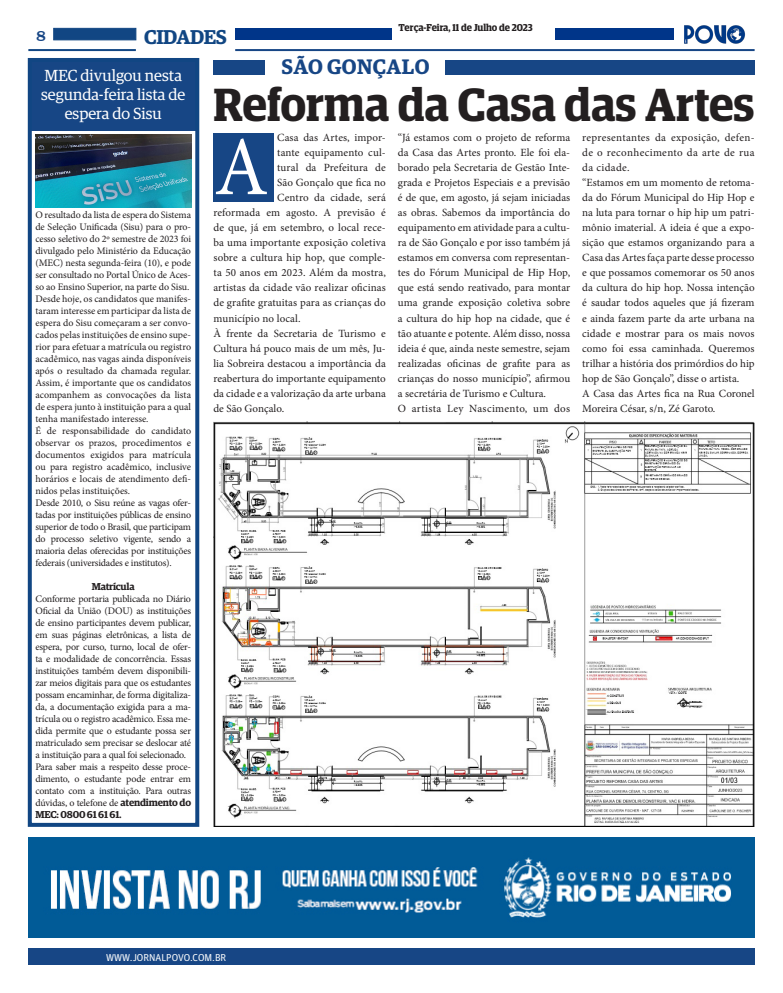
<style>
.page{position:relative;width:783px;height:993px;background:#fff}
.page>*{position:absolute;margin:0;border:0;box-sizing:border-box;transform-origin:0 0}
.t1{font:83.8px "Minion Pro";color:#fff;scale:.93 1}
.t2{font:600 46.5px "Guardian Egyptian Display";color:#231f20}
.t3{font:600 21px "Guardian Egyptian";letter-spacing:.02em;color:#174685}
.t4{font:600 20px "Guardian Egyptian";letter-spacing:-.02em;color:#114683}
.t5{font:16px/19.2px "Guardian Egyptian";color:#fff;text-align:center}
.t6{font:16px "Clarendon BT";color:#174685}
.t7{font:11px/15px "Minion Pro";letter-spacing:.005em;color:#231f20;text-align:justify}
.t8{font:11px "Minion Pro";letter-spacing:.03em;color:#231f20}
.t9{font:10px/12px "Minion Pro";letter-spacing:-.015em;color:#231f20;text-align:justify}
.t10{font:600 10px "Guardian Egyptian Display";color:#231f20}
.t11{font:10px "Guardian Agate Sans G1 D Regular";color:#fff}
.t12{font:600 10px "Guardian Egyptian";letter-spacing:-.02em;color:#231f20}
.s1{font-family:"Guardian Egyptian";font-weight:600}
</style>
<div class="page">
<div style="left:28px;top:947px;width:726px;height:17px;background:#174685"></div>
<img style="left:684px;top:25px;width:62px;height:19px">
<div style="left:53px;top:28px;width:83px;height:12px;background:#114683;border:1px solid #114683"></div>
<hr style="left:28px;top:49px;width:108px;height:2px;background:#114683">
<div style="left:235px;top:28px;width:156px;height:12px;background:#003589"></div>
<hr style="left:235px;top:49px;width:519px;height:2px;background:#174685">
<div style="left:555px;top:28px;width:119px;height:12px;background:#003589"></div>
<div style="left:28px;top:58px;width:171px;height:72px;background:#174685"></div>
<div style="left:28px;top:58px;width:171px;height:768px;border:4px solid #114683"></div>
<img style="left:35px;top:135px;width:156px;height:72px">
<div style="left:445px;top:60px;width:309px;height:14px;background:#174685"></div>
<div style="left:213px;top:60px;width:52px;height:14px;background:#174685"></div>
<img style="left:213px;top:421px;width:541px;height:405px">
<div style="left:213px;top:133px;width:61px;height:68px;background:#174685"></div>
<div style="left:28px;top:836px;width:726px;height:100px;background:#015b97"></div>
<img style="left:51px;top:857px;width:680px;height:61px">
<p class="t10" style="left:398px;top:22px;width:135px">Terça-Feira, 11 de Julho de 2023</p>
<h3 class="t4" style="left:144px;top:22px;width:84px">CIDADES</h3>
<p class="t5" style="left:41px;top:64px;width:146px">MEC divulgou nesta segunda-feira lista de espera do Sisu</p>
<h3 class="t6" style="left:36px;top:25px;width:11px">8</h3>
<p class="t3" style="left:281px;top:52px;width:149px">SÃO GONÇALO</p>
<p class="t2" style="left:213px;top:79px;width:542px">Reforma da Casa das Artes</p>
<p class="t9" style="left:35px;top:208px;width:157px">O resultado da lista de espera do Sistema de Seleção Unificada (Sisu) para o pro&shy;cesso seletivo do 2º semestre de 2023 foi divulgado pelo Ministério da Educação (MEC) nesta segunda-feira (10), e pode ser consultado no Portal Único de Aces&shy;so ao Ensino Superior, na parte do Sisu.</p>
<p class="t9" style="left:35px;top:292px;width:157px">Desde hoje, os candidatos que manifes&shy;taram interesse em participar da lista de espera do Sisu começaram a ser convo&shy;cados pelas instituições de ensino supe&shy;rior para efetuar a matrícula ou registro acadêmico, nas vagas ainda disponíveis após o resultado da chamada regular.<br>Assim, é importante que os candidatos acompanhem as convocações da lista de espera junto à instituição para a qual tenha manifestado interesse.</p>
<p class="t9" style="left:35px;top:424px;width:157px">É de responsabilidade do candidato observar os prazos, procedimentos e documentos exigidos para matrícula ou para registro acadêmico, inclusive horários e locais de atendimento defi&shy;nidos pelas instituições.</p>
<p class="t9" style="left:35px;top:496px;width:157px">Desde 2010, o Sisu reúne as vagas ofer&shy;tadas por instituições públicas de ensino superior de todo o Brasil, que participam do processo seletivo vigente, sendo a maioria delas oferecidas por instituições federais (universidades e institutos).</p>
<p class="t12" style="left:92px;top:578px;width:44px">Matrícula</p>
<p class="t9" style="left:35px;top:592px;width:157px">Conforme portaria publicada no Diário Oficial da União (DOU) as instituições de ensino participantes devem publicar, em suas páginas eletrônicas, a lista de espera, por curso, turno, local de ofer&shy;ta e modalidade de concorrência. Essas instituições também devem disponibili&shy;zar meios digitais para que os estudantes possam encaminhar, de forma digitaliza&shy;da, a documentação exigida para a ma&shy;trícula ou o registro acadêmico. Essa me&shy;dida permite que o estudante possa ser matriculado sem precisar se deslocar até a instituição para a qual foi selecionado.</p>
<p class="t9" style="left:35px;top:760px;width:157px">Para saber mais a respeito desse proce&shy;dimento, o estudante pode entrar em contato com a instituição. Para outras dúvidas, o telefone de <span class="s1">atendimento do MEC: 0800 61 61 61.</span></p>
<p class="t7" style="left:277px;top:130px;width:110px">Casa das Artes, impor-</p>
<p class="t7" style="left:277px;top:145px;width:110px">tante equipamento cul-</p>
<p class="t7" style="left:277px;top:160px;width:110px">tural da Prefeitura de</p>
<p class="t7" style="left:277px;top:175px;width:110px">São Gonçalo que fica no</p>
<p class="t7" style="left:277px;top:190px;width:110px">Centro da cidade, será</p>
<p class="t7" style="left:213px;top:205px;width:174px">reformada em agosto. A previsão é</p>
<p class="t7" style="left:213px;top:220px;width:174px">de que, já em setembro, o local rece-</p>
<p class="t7" style="left:213px;top:235px;width:174px">ba uma importante exposição coletiva</p>
<p class="t7" style="left:213px;top:250px;width:174px">sobre a cultura hip hop, que comple-</p>
<p class="t7" style="left:213px;top:265px;width:174px">ta 50 anos em 2023. Além da mostra,</p>
<p class="t7" style="left:213px;top:280px;width:174px">artistas da cidade vão realizar oficinas</p>
<p class="t7" style="left:213px;top:295px;width:174px">de grafite gratuitas para as crianças do</p>
<p class="t7" style="left:213px;top:310px;width:89px">município no local.</p>
<p class="t7" style="left:213px;top:325px;width:174px">À frente da Secretaria de Turismo e Cultura há pouco mais de um mês, Ju&shy;lia Sobreira destacou a importância da reabertura do importante equipamento da cidade e a valorização da arte urbana de São Gonçalo.</p>
<p class="t1" style="left:214px;top:111px;width:59px">A</p>
<p class="t7" style="left:398px;top:130px;width:174px">“Já estamos com o projeto de reforma da Casa das Artes pronto. Ele foi ela&shy;borado pela Secretaria de Gestão Inte&shy;grada e Projetos Especiais e a previsão é de que, em agosto, já sejam iniciadas as obras. Sabemos da importância do equipamento em atividade para a cultu&shy;ra de São Gonçalo e por isso também já estamos em conversa com representan&shy;tes do Fórum Municipal de Hip Hop, que está sendo reativado, para montar uma grande exposição coletiva sobre a cultura do hip hop na cidade, que é tão atuante e potente. Além disso, nossa ideia é que, ainda neste semestre, sejam realizadas oficinas de grafite para as crianças do nosso município”, afirmou a secretária de Turismo e Cultura.</p>
<p class="t8" style="left:398px;top:400px;width:174px">O artista Ley Nascimento, um dos</p>
<p class="t7" style="left:582px;top:130px;width:174px">representantes da exposição, defen&shy;de o reconhecimento da arte de rua da cidade.</p>
<p class="t7" style="left:582px;top:175px;width:174px">“Estamos em um momento de retoma&shy;da do Fórum Municipal do Hip Hop e na luta para tornar o hip hip um patri&shy;mônio imaterial. A ideia é que a expo&shy;sição que estamos organizando para a Casa das Artes faça parte desse processo e que possamos comemorar os 50 anos da cultura do hip hop. Nossa intenção é saudar todos aqueles que já fizeram e ainda fazem parte da arte urbana na cidade e mostrar para os mais novos como foi essa caminhada. Queremos trilhar a história dos primórdios do hip hop de São Gonçalo”, disse o artista.</p>
<p class="t7" style="left:582px;top:385px;width:174px">A Casa das Artes fica na Rua Coronel<br>Moreira César, s/n, Zé Garoto.</p>
<p class="t11" style="left:106px;top:949px;width:122px">WWW.JORNALPOVO.COM.BR</p>
</div>
